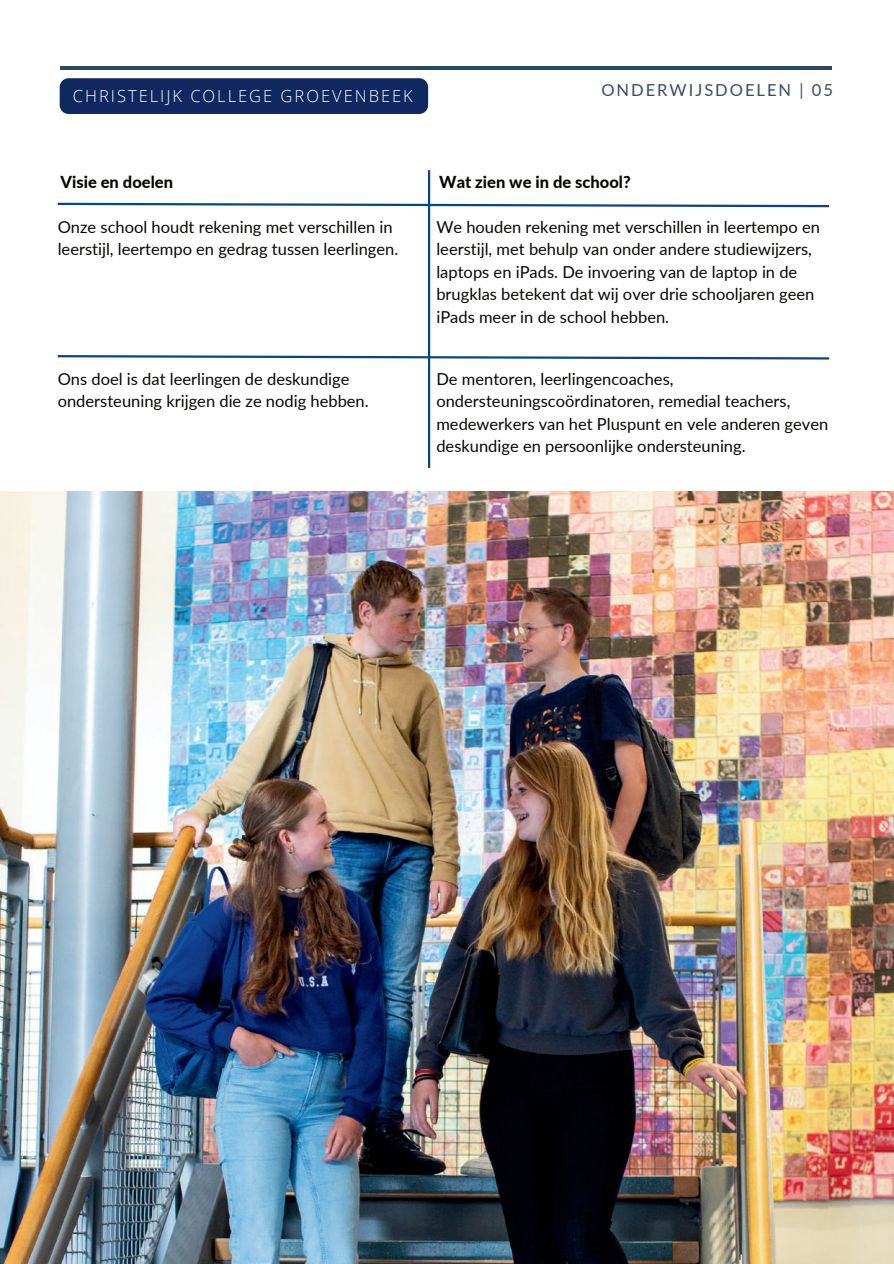
<style>
.page{position:relative;width:894px;height:1264px;background:#fff}
.page>*{position:absolute;margin:0;border:0;box-sizing:border-box;transform-origin:0 0}
.t1{font:16.5px/22.5px "Lato";color:#080704}
.t2{font:800 16.5px "Lato";color:#080704}
.t3{font:300 16.5px "Open Sans";letter-spacing:.12em;color:#fff}
.t4{font:16.5px "Lato";letter-spacing:.12em;color:#384d61}
</style>
<div class="page">
<hr style="left:61px;top:66px;width:770px;height:4px;background:#284961">
<svg style="left:57px;top:354px;width:773px;height:7px"></svg>
<hr style="left:428px;top:170px;width:2px;height:298px;background:#08448c">
<img style="left:0;top:491px;width:893px;height:772px">
<div style="left:60px;top:78px;width:368px;height:36px;background:#0f2860"></div>
<svg style="left:57px;top:202px;width:773px;height:6px"></svg>
<p class="t3" style="left:73px;top:84px;width:341px">CHRISTELIJK COLLEGE GROEVENBEEK</p>
<p class="t4" style="left:601px;top:79px;width:233px">ONDERWIJSDOELEN | 05</p>
<p class="t2" style="left:61px;top:170px;width:114px">Visie en doelen</p>
<p class="t2" style="left:439px;top:170px;width:193px">Wat zien we in de school?</p>
<p class="t1" style="left:58px;top:215px;width:342px">Onze school houdt rekening met verschillen in leerstijl, leertempo en gedrag tussen leerlingen.</p>
<p class="t1" style="left:436px;top:215px;width:385px">We houden rekening met verschillen in leertempo en leerstijl, met behulp van onder andere studiewijzers, laptops en iPads. De invoering van de laptop in de brugklas betekent dat wij over drie schooljaren geen iPads meer in de school hebben.</p>
<p class="t1" style="left:58px;top:367px;width:312px">Ons doel is dat leerlingen de deskundige ondersteuning krijgen die ze nodig hebben.</p>
<p class="t1" style="left:436px;top:367px;width:393px">De mentoren, leerlingencoaches, ondersteuningscoördinatoren, remedial teachers, medewerkers van het Pluspunt en vele anderen geven deskundige en persoonlijke ondersteuning.</p>
</div>
